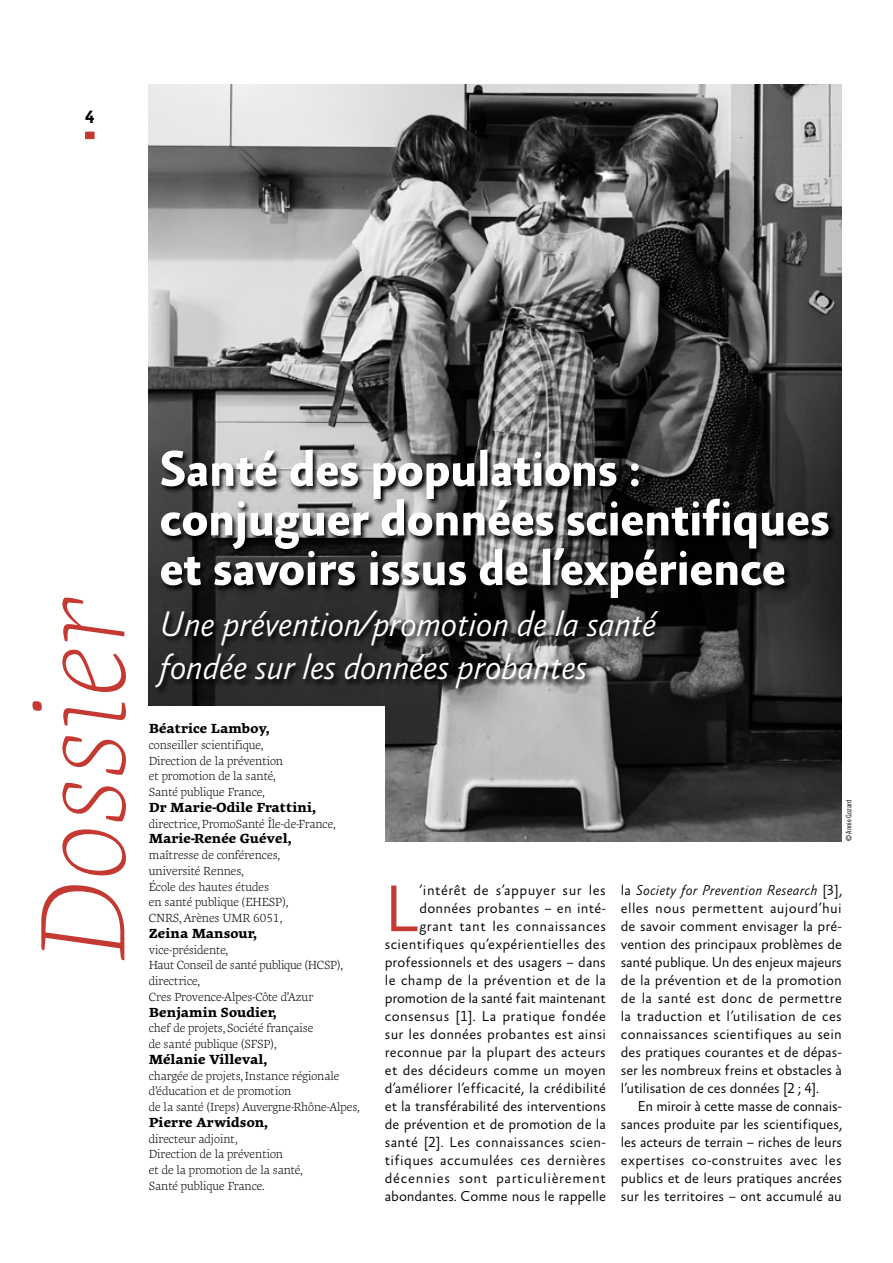
<style>
.page{position:relative;width:893px;height:1263px;background:#fff}
.page>*{position:absolute;margin:0;border:0;box-sizing:border-box;transform-origin:0 0}
.t1{font:italic 100 123px "Geneo Pro";letter-spacing:.01em;color:#c43931}
.LETTRINE_TXT{font:300 66.9px "Absara Sans OT";color:#c43931}
.Titre_Dossier_Intro{font:700 51px/49.5px "Absara Sans OT";letter-spacing:-.02em;color:#fff}
.Titre_Dossier_Intro-2{font:italic 300 36px/43.2px "Absara Sans OT";letter-spacing:-.02em;color:#fff}
.FOLIO_GAUCHE{font:700 18px "Absara Sans OT";color:#000}
.LETTRINE_TXT-2{font:300 14.55px/18px "Absara Sans OT";letter-spacing:.015em;color:#000;text-align:right}
.TXT_BODY{font:300 14.55px/18px "Absara Sans OT";color:#000;text-align:justify}
.SIGNATURE_NOM{font:800 13.5px "Geneo Pro";color:#000}
.SIGNATURE_POSTE{font:300 12px/15.8px "Geneo Pro";letter-spacing:-.01em;color:#000}
.TXT_BODY-2{font:7.5px "Trade Gothic LT Std Cn 18";color:#000}
.s1{font-style:italic}
</style>
<div class="page">
<img style="left:149px;top:85px;width:693px;height:756px">
<svg style="left:160px;top:448px;width:676px;height:157px;background:#393939"></svg>
<svg style="left:154px;top:609px;width:511px;height:87px;background:#383838"></svg>
<div style="left:137px;top:706px;width:248px;height:162px;background:#fff"></div>
<div style="left:85px;top:132px;width:10px;height:7px;background:#c43931"></div>
<p class="FOLIO_GAUCHE" style="left:85px;top:107px;width:11px">4</p>
<p class="t1" style="left:-13px;top:959px;width:366px;rotate:-90deg">Dossier</p>
<p class="Titre_Dossier_Intro" style="left:159px;top:447px;width:673px">Santé des populations : conjuguer données scientifiques et savoirs issus de l’expérience</p>
<p class="Titre_Dossier_Intro-2" style="left:159px;top:604px;width:499px">Une prévention/promotion de la santé fondée sur les données probantes</p>
<p class="SIGNATURE_NOM" style="left:149px;top:718px;width:122px">Béatrice Lamboy,</p>
<p class="SIGNATURE_POSTE" style="left:149px;top:736px;width:136px">conseiller scientifique,<br>Direction de la prévention et promotion de la santé,<br>Santé publique France,</p>
<p class="SIGNATURE_NOM" style="left:149px;top:797px;width:168px">Dr Marie‑Odile Frattini,</p>
<p class="SIGNATURE_POSTE" style="left:149px;top:814px;width:189px">directrice, PromoSanté Île‑de‑France,</p>
<p class="SIGNATURE_NOM" style="left:149px;top:828px;width:144px">Marie‑Renée Guével,</p>
<p class="SIGNATURE_POSTE" style="left:149px;top:846px;width:141px">maîtresse de conférences, université Rennes,<br>École des hautes études<br>en santé publique (EHESP),<br>CNRS, Arènes UMR 6051,</p>
<p class="SIGNATURE_NOM" style="left:149px;top:923px;width:110px">Zeina Mansour,</p>
<p class="SIGNATURE_POSTE" style="left:149px;top:940px;width:196px">vice‑présidente,<br>Haut Conseil de santé publique (HCSP), directrice,<br>Cres Provence‑Alpes‑Côte d’Azur</p>
<p class="SIGNATURE_NOM" style="left:149px;top:1001px;width:129px">Benjamin Soudier,</p>
<p class="SIGNATURE_POSTE" style="left:149px;top:1019px;width:166px">chef de projets, Société française de santé publique (SFSP),</p>
<p class="SIGNATURE_NOM" style="left:149px;top:1049px;width:120px">Mélanie Villeval,</p>
<p class="SIGNATURE_POSTE" style="left:149px;top:1066px;width:213px">chargée de projets, Instance régionale d’éducation et de promotion<br>de la santé (Ireps) Auvergne‑Rhône‑Alpes,</p>
<p class="SIGNATURE_NOM" style="left:149px;top:1112px;width:121px">Pierre Arwidson,</p>
<p class="SIGNATURE_POSTE" style="left:149px;top:1129px;width:156px">directeur adjoint,<br>Direction de la prévention<br>et de la promotion de la santé,<br>Santé publique France.</p>
<p class="TXT_BODY-2" style="left:844px;top:841px;width:43px;rotate:-90deg">© Annie Gozard</p>
<p class="LETTRINE_TXT-2" style="left:385px;top:882px;width:223px">’intérêt de s’appuyer sur les données probantes – en inté‑ grant tant les connaissances scientifiques qu’expérientielles des professionnels et des usagers – dans le champ de la prévention et de la promotion de la santé fait maintenant consensus [1]. La pratique fondée sur les données probantes est ainsi reconnue par la plupart des acteurs et des décideurs comme un moyen d’améliorer l’efficacité, la crédibilité et la transférabilité des interventions de prévention et de promotion de la santé [2]. Les connaissances scien‑ tifiques accumulées ces dernières décennies sont particulièrement abondantes. Comme nous le rappelle</p>
<p class="LETTRINE_TXT-2" style="left:621px;top:882px;width:223px;text-align:justify">la <span class="s1">Society for Prevention Research</span> [3], elles nous permettent aujourd’hui de savoir comment envisager la pré‑ vention des principaux problèmes de santé publique. Un des enjeux majeurs de la prévention et de la promotion de la santé est donc de permettre la traduction et l’utilisation de ces connaissances scientifiques au sein des pratiques courantes et de dépas‑ ser les nombreux freins et obstacles à l’utilisation de ces données [2 ; 4].</p>
<p class="LETTRINE_TXT" style="left:385px;top:873px;width:36px">L</p>
<p class="TXT_BODY" style="left:621px;top:1098px;width:223px;text-indent:17px">En miroir à cette masse de connais‑ sances produite par les scientifiques, les acteurs de terrain – riches de leurs expertises co‑construites avec les publics et de leurs pratiques ancrées sur les territoires – ont accumulé au</p>
</div>
